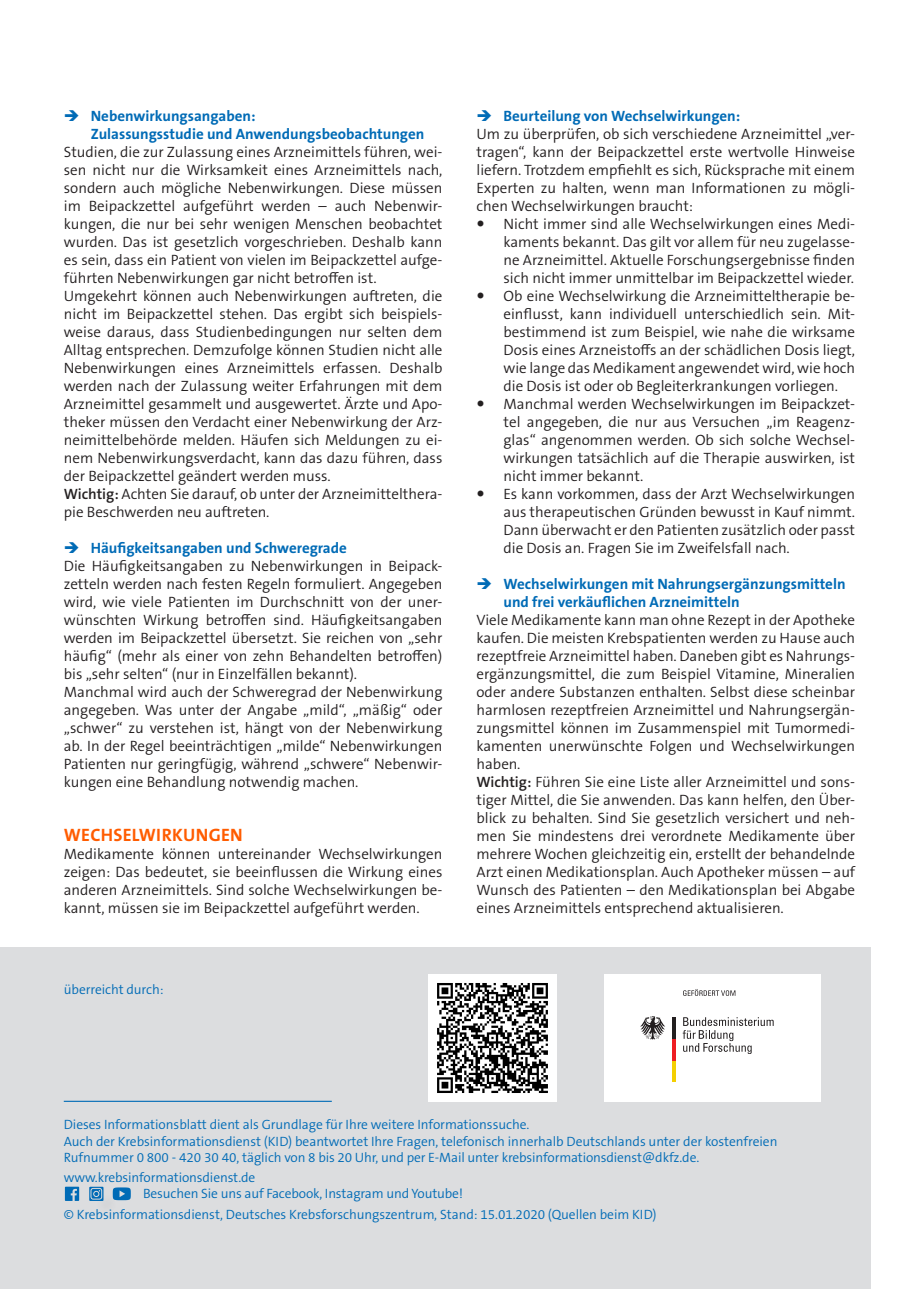
<style>
.page{position:relative;width:919px;height:1289px;background:#fff}
.page>*{position:absolute;margin:0;border:0;box-sizing:border-box;transform-origin:0 0}
.Headline_Orange_ls{font:700 18px "The Sans B W7";letter-spacing:.015em;color:#ff5c00}
.Fließtext_ls{font:300 15px/18px "The Sans B W4";color:#231f20;text-align:justify}
.t1{font:700 15px/18px "The Sans B W7";color:#006bb6}
.Impressum{font:300 13.5px/16.2px "The Sans B W4";letter-spacing:-.005em;color:#006bb6}
.s1{font-family:"The Sans B W6";font-weight:600}
</style>
<div class="page">
<div style="left:0;top:947px;width:870px;height:341px;background:#dcdddf"></div>
<img style="left:428px;top:974px;width:128px;height:127px">
<div style="left:604px;top:974px;width:217px;height:127px;background:#fff"></div>
<svg style="left:682px;top:1017px;width:91px;height:36px"></svg>
<svg style="left:672px;top:1060px;width:3px;height:21px"></svg>
<svg style="left:672px;top:1038px;width:3px;height:22px"></svg>
<svg style="left:672px;top:1017px;width:3px;height:21px"></svg>
<svg style="left:640px;top:1016px;width:25px;height:23px"></svg>
<svg style="left:683px;top:989px;width:52px;height:6px"></svg>
<hr style="left:64px;top:1100px;width:268px;height:1px;background:#006bb6">
<svg style="left:65px;top:1186px;width:14px;height:14px"></svg>
<svg style="left:113px;top:1187px;width:18px;height:13px"></svg>
<svg style="left:89px;top:1186px;width:14px;height:14px"></svg>
<div style="left:96px;top:1193px;width:21px;height:21px;background:#545557;opacity:.45"></div>
<div style="left:91px;top:1187px;width:11px;height:12px;border:1px solid #dcdddf;border-radius:2px"></div>
<div style="left:102px;top:1193px;width:16px;height:16px;background:#545557;opacity:.45"></div>
<svg style="left:93px;top:1190px;width:7px;height:6px"></svg>
<p class="t1" style="left:91px;top:107px;width:335px">Nebenwirkungsangaben:<br>Zulassungsstudie und Anwendungsbeobachtungen</p>
<p class="Fließtext_ls" style="left:64px;top:143px;width:380px">Studien, die zur Zulassung eines Arzneimittels führen, wei&shy;sen nicht nur die Wirksamkeit eines Arzneimittels nach, sondern auch mögliche Nebenwirkungen. Diese müssen im Beipackzettel aufgeführt werden – auch Nebenwir&shy;kungen, die nur bei sehr wenigen Menschen beobachtet wurden. Das ist gesetzlich vorgeschrieben. Deshalb kann es sein, dass ein Patient von vielen im Beipackzettel aufge&shy;führten Nebenwirkungen gar nicht betroffen ist.</p>
<p class="Fließtext_ls" style="left:64px;top:287px;width:380px">Umgekehrt können auch Nebenwirkungen auftreten, die nicht im Beipackzettel stehen. Das ergibt sich beispiels&shy;weise daraus, dass Studienbedingungen nur selten dem Alltag entsprechen. Demzufolge können Studien nicht alle Nebenwirkungen eines Arzneimittels erfassen. Deshalb werden nach der Zulassung weiter Erfahrungen mit dem Arzneimittel gesammelt und ausgewertet. Ärzte und Apo&shy;theker müssen den Verdacht einer Nebenwirkung der Arz&shy;neimittelbehörde melden. Häufen sich Meldungen zu ei&shy;nem Nebenwirkungsverdacht, kann das dazu führen, dass der Beipackzettel geändert werden muss.</p>
<p class="Fließtext_ls" style="left:64px;top:485px;width:380px"><span class="s1">Wichtig:</span> Achten Sie darauf, ob unter der Arzneimittelthera&shy;pie Beschwerden neu auftreten.</p>
<p class="t1" style="left:91px;top:539px;width:257px">Häufigkeitsangaben und Schweregrade</p>
<p class="Fließtext_ls" style="left:64px;top:557px;width:380px">Die Häufigkeitsangaben zu Nebenwirkungen in Beipack&shy;zetteln werden nach festen Regeln formuliert. Angegeben wird, wie viele Patienten im Durchschnitt von der uner&shy;wünschten Wirkung betroffen sind. Häufigkeitsangaben werden im Beipackzettel übersetzt. Sie reichen von „sehr häufig“ (mehr als einer von zehn Behandelten betroffen) bis „sehr selten“ (nur in Einzelfällen bekannt).</p>
<p class="Fließtext_ls" style="left:64px;top:683px;width:380px">Manchmal wird auch der Schweregrad der Nebenwirkung angegeben. Was unter der Angabe „mild“, „mäßig“ oder „schwer“ zu verstehen ist, hängt von der Nebenwirkung ab. In der Regel beeinträchtigen „milde“ Nebenwirkungen Patienten nur geringfügig, während „schwere“ Nebenwir&shy;kungen eine Behandlung notwendig machen.</p>
<p class="Headline_Orange_ls" style="left:64px;top:823px;width:180px">WECHSELWIRKUNGEN</p>
<p class="Fließtext_ls" style="left:64px;top:845px;width:380px">Medikamente können untereinander Wechselwirkungen zeigen: Das bedeutet, sie beeinflussen die Wirkung eines anderen Arzneimittels. Sind solche Wechselwirkungen be&shy;kannt, müssen sie im Beipackzettel aufgeführt werden.</p>
<p class="Impressum" style="left:64px;top:981px;width:101px">überreicht durch:</p>
<p class="t1" style="left:503px;top:107px;width:238px">Beurteilung von Wechselwirkungen:</p>
<p class="Fließtext_ls" style="left:476px;top:125px;width:380px">Um zu überprüfen, ob sich verschiedene Arzneimittel „ver&shy;tragen“, kann der Beipackzettel erste wertvolle Hinweise liefern. Trotzdem empfiehlt es sich, Rücksprache mit einem Experten zu halten, wenn man Informationen zu mögli&shy;chen Wechselwirkungen braucht:</p>
<p class="Fließtext_ls" style="left:503px;top:215px;width:353px">Nicht immer sind alle Wechselwirkungen eines Medi&shy;kaments bekannt. Das gilt vor allem für neu zugelasse&shy;ne Arzneimittel. Aktuelle Forschungsergebnisse finden sich nicht immer unmittelbar im Beipackzettel wieder.</p>
<p class="Fließtext_ls" style="left:503px;top:287px;width:353px">Ob eine Wechselwirkung die Arzneimitteltherapie be&shy;einflusst, kann individuell unterschiedlich sein. Mit&shy;bestimmend ist zum Beispiel, wie nahe die wirksame Dosis eines Arzneistoffs an der schädlichen Dosis liegt, wie lange das Medikament angewendet wird, wie hoch die Dosis ist oder ob Begleiterkrankungen vorliegen.</p>
<p class="Fließtext_ls" style="left:503px;top:395px;width:353px">Manchmal werden Wechselwirkungen im Beipackzet&shy;tel angegeben, die nur aus Versuchen „im Reagenz&shy;glas“ angenommen werden. Ob sich solche Wechsel&shy;wirkungen tatsächlich auf die Therapie auswirken, ist nicht immer bekannt.</p>
<p class="Fließtext_ls" style="left:503px;top:485px;width:353px">Es kann vorkommen, dass der Arzt Wechselwirkungen aus therapeutischen Gründen bewusst in Kauf nimmt.<br>Dann überwacht er den Patienten zusätzlich oder passt die Dosis an. Fragen Sie im Zweifelsfall nach.</p>
<p class="t1" style="left:503px;top:575px;width:343px">Wechselwirkungen mit Nahrungsergänzungsmitteln und frei verkäuflichen Arzneimitteln</p>
<p class="Fließtext_ls" style="left:476px;top:611px;width:380px">Viele Medikamente kann man ohne Rezept in der Apotheke kaufen. Die meisten Krebspatienten werden zu Hause auch rezeptfreie Arzneimittel haben. Daneben gibt es Nahrungs&shy;ergänzungsmittel, die zum Beispiel Vitamine, Mineralien oder andere Substanzen enthalten. Selbst diese scheinbar harmlosen rezeptfreien Arzneimittel und Nahrungsergän&shy;zungsmittel können im Zusammenspiel mit Tumormedi&shy;kamenten unerwünschte Folgen und Wechselwirkungen haben.</p>
<p class="Fließtext_ls" style="left:476px;top:773px;width:380px"><span class="s1">Wichtig:</span> Führen Sie eine Liste aller Arzneimittel und sons&shy;tiger Mittel, die Sie anwenden. Das kann helfen, den Über&shy;blick zu behalten. Sind Sie gesetzlich versichert und neh&shy;men Sie mindestens drei verordnete Medikamente über mehrere Wochen gleichzeitig ein, erstellt der behandelnde Arzt einen Medikationsplan. Auch Apotheker müssen – auf Wunsch des Patienten – den Medikationsplan bei Abgabe eines Arzneimittels entsprechend aktualisieren.</p>
<p class="Impressum" style="left:64px;top:1116px;width:715px">Dieses Informationsblatt dient als Grundlage für Ihre weitere Informationssuche.<br>Auch der Krebsinformationsdienst (KID) beantwortet Ihre Fragen, telefonisch innerhalb Deutschlands unter der kostenfreien<br>Rufnummer 0 800 - 420 30 40, täglich von 8 bis 20 Uhr, und per E-Mail unter krebsinformationsdienst@dkfz.de.</p>
<p class="Impressum" style="left:143px;top:1169px;width:321px;text-indent:-79px">www.krebsinformationsdienst.de<br>Besuchen Sie uns auf Facebook, Instagram und Youtube!</p>
<p class="Impressum" style="left:64px;top:1206px;width:594px">© Krebsinformationsdienst, Deutsches Krebsforschungszentrum, Stand: 15.01.2020 (Quellen beim KID)</p>
</div>
